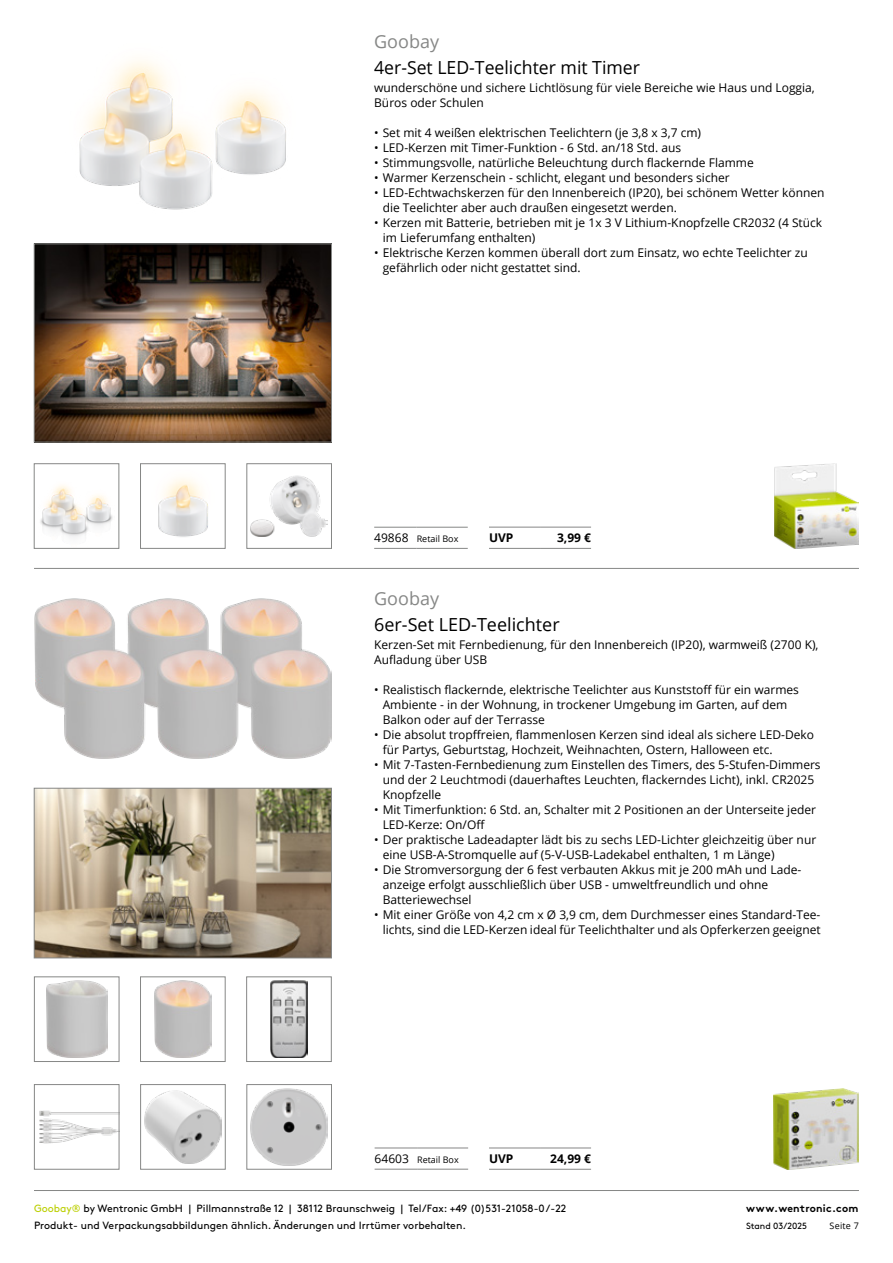
<style>
.page{position:relative;width:893px;height:1263px;background:#fff}
.page>*{position:absolute;margin:0;border:0;box-sizing:border-box;transform-origin:0 0}
.t1{font:18px "Open Sans";color:#000}
.t2{font:18px "Open Sans";color:#868786}
.t3{font:12px/15px "Open Sans";color:#000}
.t4{font:700 12px "Open Sans";color:#000}
.t5{font:10.5px/16.8px "Brown";color:#000}
.t6{font:700 10.5px "Brown";letter-spacing:.025em;color:#000}
.t7{font:9px "Open Sans";color:#000}
.t8{font:9px "Brown";color:#000}
.s1{font-size:12px}
.s2{color:#bbcf00}
</style>
<div class="page">
<hr style="left:34px;top:1190px;width:825px;height:1px;background:#868786">
<hr style="left:34px;top:568px;width:825px;height:1px;background:#868786">
<img style="left:79px;top:60px;width:207px;height:150px">
<hr style="left:374px;top:527px;width:43px;height:1px;background:#868786">
<hr style="left:374px;top:548px;width:43px;height:1px;background:#868786">
<hr style="left:417px;top:527px;width:51px;height:1px;background:#868786">
<hr style="left:417px;top:548px;width:51px;height:1px;background:#868786">
<img style="left:774px;top:463px;width:84px;height:86px">
<hr style="left:375px;top:1148px;width:42px;height:1px;background:#868786">
<hr style="left:375px;top:1169px;width:42px;height:1px;background:#868786">
<hr style="left:417px;top:1148px;width:51px;height:1px;background:#868786">
<hr style="left:417px;top:1169px;width:51px;height:1px;background:#868786">
<img style="left:34px;top:599px;width:298px;height:160px">
<img style="left:39px;top:1110px;width:78px;height:33px">
<div style="left:34px;top:1084px;width:85px;height:85px;border:1px solid #868786"></div>
<img style="left:271px;top:981px;width:36px;height:76px">
<div style="left:246px;top:977px;width:85px;height:85px;border:1px solid #868786"></div>
<img style="left:774px;top:1088px;width:85px;height:81px">
<img style="left:251px;top:476px;width:76px;height:60px">
<div style="left:247px;top:463px;width:85px;height:86px;border:1px solid #868786"></div>
<img style="left:158px;top:478px;width:50px;height:59px">
<div style="left:140px;top:463px;width:85px;height:86px;border:1px solid #868786"></div>
<img style="left:40px;top:485px;width:73px;height:53px">
<div style="left:34px;top:463px;width:85px;height:86px;border:1px solid #868786"></div>
<img style="left:36px;top:246px;width:294px;height:194px">
<div style="left:34px;top:244px;width:298px;height:198px;border:1px solid #868786"></div>
<img style="left:36px;top:790px;width:294px;height:166px">
<div style="left:34px;top:788px;width:298px;height:170px;border:1px solid #868786"></div>
<img style="left:251px;top:1089px;width:76px;height:76px">
<div style="left:247px;top:1084px;width:85px;height:85px;border:1px solid #868786"></div>
<img style="left:46px;top:981px;width:61px;height:76px">
<div style="left:34px;top:977px;width:85px;height:85px;border:1px solid #868786"></div>
<img style="left:154px;top:981px;width:57px;height:76px">
<div style="left:140px;top:977px;width:85px;height:85px;border:1px solid #868786"></div>
<img style="left:145px;top:1090px;width:76px;height:73px">
<div style="left:140px;top:1084px;width:85px;height:85px;border:1px solid #868786"></div>
<hr style="left:489px;top:527px;width:51px;height:1px;background:#868786">
<hr style="left:540px;top:527px;width:51px;height:1px;background:#868786">
<hr style="left:489px;top:548px;width:51px;height:1px;background:#868786">
<hr style="left:540px;top:548px;width:51px;height:1px;background:#868786">
<hr style="left:489px;top:1148px;width:51px;height:1px;background:#868786">
<hr style="left:540px;top:1148px;width:51px;height:1px;background:#868786">
<hr style="left:489px;top:1169px;width:51px;height:1px;background:#868786">
<hr style="left:540px;top:1169px;width:51px;height:1px;background:#868786">
<h1 class="t2" style="left:374px;top:29px;width:66px">Goobay</h1>
<h1 class="t1" style="left:374px;top:55px;width:267px">4er-Set LED-Teelichter mit Timer</h1>
<p class="t3" style="left:374px;top:80px;width:442px;line-height:14.4px">wunderschöne und sichere Lichtlösung für viele Bereiche wie Haus und Loggia,<br>Büros oder Schulen</p>
<p class="t3" style="left:374px;top:125px;width:328px">• Set mit 4 weißen elektrischen Teelichtern (je 3,8 x 3,7 cm)</p>
<p class="t3" style="left:374px;top:140px;width:308px">• LED-Kerzen mit Timer-Funktion - 6 Std. an/18 Std. aus</p>
<p class="t3" style="left:374px;top:155px;width:381px">• Stimmungsvolle, natürliche Beleuchtung durch flackernde Flamme</p>
<p class="t3" style="left:374px;top:170px;width:357px">• Warmer Kerzenschein - schlicht, elegant und besonders sicher</p>
<p class="t3" style="left:383px;top:185px;width:443px;text-indent:-9px">• LED-Echtwachskerzen für den Innenbereich (IP20), bei schönem Wetter können die Teelichter aber auch draußen eingesetzt werden.</p>
<p class="t3" style="left:383px;top:215px;width:441px;text-indent:-9px">• Kerzen mit Batterie, betrieben mit je 1x 3 V Lithium-Knopfzelle CR2032 (4 Stück im Lieferumfang enthalten)</p>
<p class="t3" style="left:383px;top:245px;width:426px;text-indent:-9px">• Elektrische Kerzen kommen überall dort zum Einsatz, wo echte Teelichter zu gefährlich oder nicht gestattet sind.</p>
<p class="t7" style="left:374px;top:533px;width:86px"><span class="s1">49868</span> Retail Box</p>
<p class="t4" style="left:489px;top:529px;width:26px">UVP</p>
<p class="t4" style="left:557px;top:529px;width:36px">3,99 €</p>
<h1 class="t2" style="left:374px;top:586px;width:66px">Goobay</h1>
<h1 class="t1" style="left:374px;top:612px;width:187px">6er-Set LED-Teelichter</h1>
<p class="t3" style="left:374px;top:637px;width:446px;line-height:14.4px">Kerzen-Set mit Fernbedienung, für den Innenbereich (IP20), warmweiß (2700 K),<br>Aufladung über USB</p>
<p class="t3" style="left:383px;top:682px;width:418px;text-indent:-9px">• Realistisch flackernde, elektrische Teelichter aus Kunststoff für ein warmes<br>Ambiente - in der Wohnung, in trockener Umgebung im Garten, auf dem<br>Balkon oder auf der Terrasse</p>
<p class="t3" style="left:383px;top:727px;width:433px;text-indent:-9px">• Die absolut tropffreien, flammenlosen Kerzen sind ideal als sichere LED-Deko für Partys, Geburtstag, Hochzeit, Weihnachten, Ostern, Halloween etc.</p>
<p class="t3" style="left:383px;top:757px;width:439px;text-indent:-9px">• Mit 7-Tasten-Fernbedienung zum Einstellen des Timers, des 5-Stufen-Dimmers und der 2 Leuchtmodi (dauerhaftes Leuchten, flackerndes Licht), inkl. CR2025<br>Knopfzelle</p>
<p class="t3" style="left:383px;top:802px;width:435px;text-indent:-9px">• Mit Timerfunktion: 6 Std. an, Schalter mit 2 Positionen an der Unterseite jeder<br>LED-Kerze: On/Off</p>
<p class="t3" style="left:383px;top:832px;width:435px;text-indent:-9px">• Der praktische Ladeadapter lädt bis zu sechs LED-Lichter gleichzeitig über nur eine USB-A-Stromquelle auf (5-V-USB-Ladekabel enthalten, 1 m Länge)</p>
<p class="t3" style="left:383px;top:862px;width:420px;text-indent:-9px">• Die Stromversorgung der 6 fest verbauten Akkus mit je 200 mAh und Lade&shy;anzeige erfolgt ausschließlich über USB - umweltfreundlich und ohne<br>Batteriewechsel</p>
<p class="t3" style="left:374px;top:907px;width:448px;text-align:right">• Mit einer Größe von 4,2 cm x Ø 3,9 cm, dem Durchmesser eines Standard-Tee&shy;lichts, sind die LED-Kerzen ideal für Teelichthalter und als Opferkerzen geeignet</p>
<p class="t7" style="left:375px;top:1154px;width:86px"><span class="s1">64603</span> Retail Box</p>
<p class="t4" style="left:489px;top:1150px;width:26px">UVP</p>
<p class="t4" style="left:550px;top:1150px;width:42px">24,99 €</p>
<p class="t5" style="left:34px;top:1199px;width:534px"><span class="s2">Goobay®</span> by Wentronic GmbH | Pillmannstraße 12 | 38112 Braunschweig | Tel/Fax: +49 (0)531-21058-0 /-22<br>Produkt- und Verpackungsabbildungen ähnlich. Änderungen und Irrtümer vorbehalten.</p>
<p class="t6" style="left:746px;top:1199px;width:114px">www.wentronic.com</p>
<p class="t8" style="left:746px;top:1219px;width:62px">Stand 03/2025</p>
<p class="t7" style="left:830px;top:1219px;width:31px">Seite 7</p>
</div>
